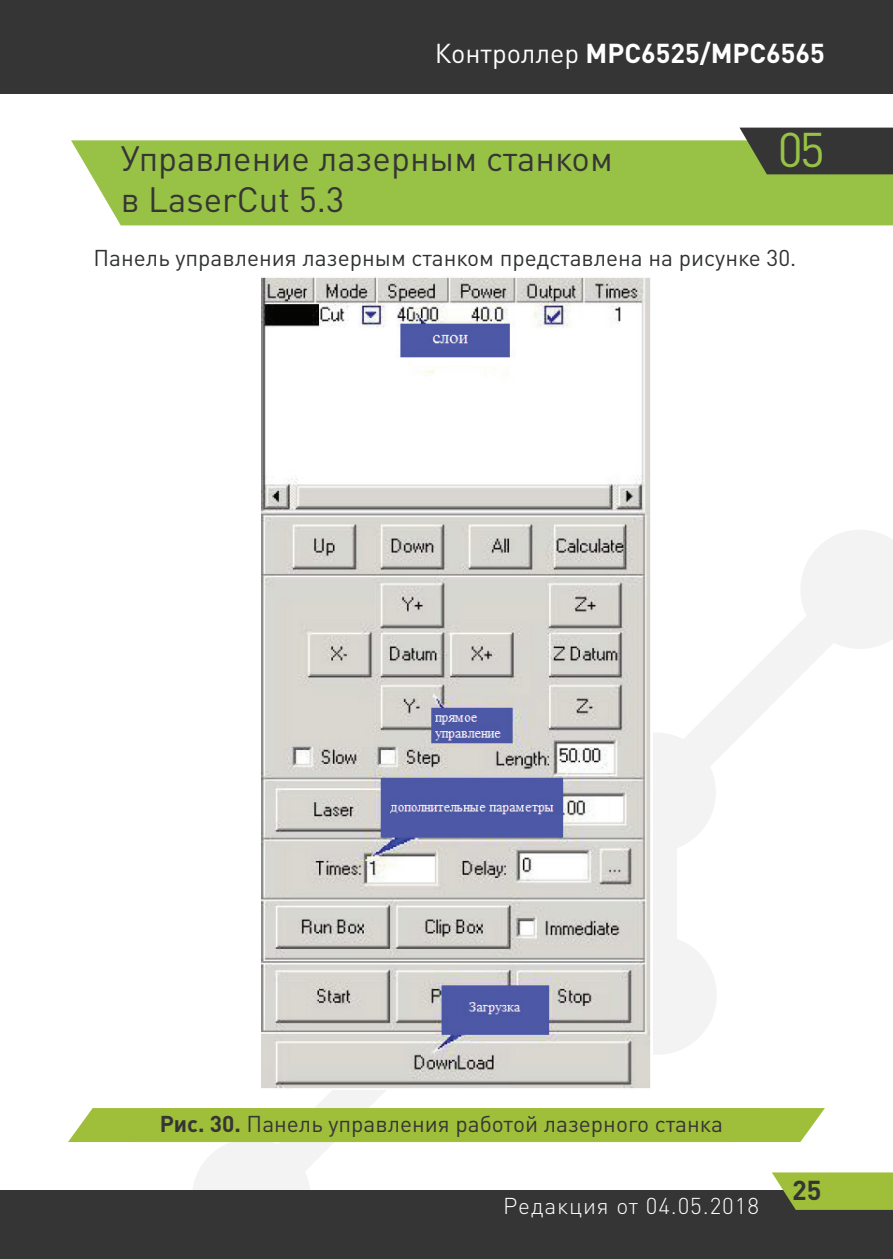
<style>
.page{position:relative;width:893px;height:1259px;background:#fff}
.page>*{position:absolute;margin:0;border:0;box-sizing:border-box;transform-origin:0 0}
.t1{font:48px "DIN Pro";color:#97c245}
.t2{font:34.8px "DIN Pro";color:#363536}
.t3{font:700 27px "DIN Pro";color:#fff}
.t4{font:700 27px "DIN Pro";color:#363536}
.t5{font:22.8px "DIN Pro";color:#303232}
.t6{font:22.8px "DIN Pro";color:#363536}
.t7{font:300 22.8px "DIN Pro";letter-spacing:.04em;color:#fff}
.s1{font-weight:400}
.s2{font-weight:700}
</style>
<div class="page">
<div style="left:597px;top:732px;width:119px;height:120px;background:#f3f3f3;border-radius:50%"></div>
<div style="left:597px;top:935px;width:120px;height:119px;background:#f3f3f3;border-radius:50%"></div>
<div style="left:192px;top:1138px;width:119px;height:119px;background:#f3f3f3;border-radius:50%"></div>
<div style="left:638px;top:792px;width:39px;height:203px;background:#f3f3f3"></div>
<svg style="left:676px;top:530px;width:217px;height:236px"></svg>
<svg style="left:262px;top:1090px;width:218px;height:81px"></svg>
<div style="left:0;top:0;width:893px;height:94px;background:#363536"></div>
<div style="left:0;top:1190px;width:893px;height:69px;background:#363536"></div>
<svg style="left:772px;top:1172px;width:121px;height:38px;background:#99b640"></svg>
<div style="left:71px;top:140px;width:822px;height:85px;background:#97c245"></div>
<div style="left:68px;top:1108px;width:757px;height:34px;background:#9fbf3a"></div>
<svg style="left:739px;top:128px;width:154px;height:46px;background:#3f4238"></svg>
<img style="left:261px;top:276px;width:392px;height:813px">
<p class="t3" style="left:435px;top:35px;width:392px"><span class="s1">Контроллер</span> MPC6525/MPC6565</p>
<h2 class="t2" style="left:121px;top:134px;width:494px">Управление лазерным станком</h2>
<h1 class="t1" style="left:778px;top:117px;width:49px">05</h1>
<h2 class="t2" style="left:121px;top:176px;width:225px">в LaserCut 5.3</h2>
<p class="t5" style="left:94px;top:242px;width:700px">Панель управления лазерным станком представлена на рисунке 30.</p>
<p class="t6" style="left:160px;top:1108px;width:565px"><span class="s2">Рис. 30.</span> Панель управления работой лазерного станка</p>
<p class="t7" style="left:503px;top:1190px;width:257px">Редакция от 04.05.2018</p>
<p class="t4" style="left:792px;top:1171px;width:31px">25</p>
</div>
